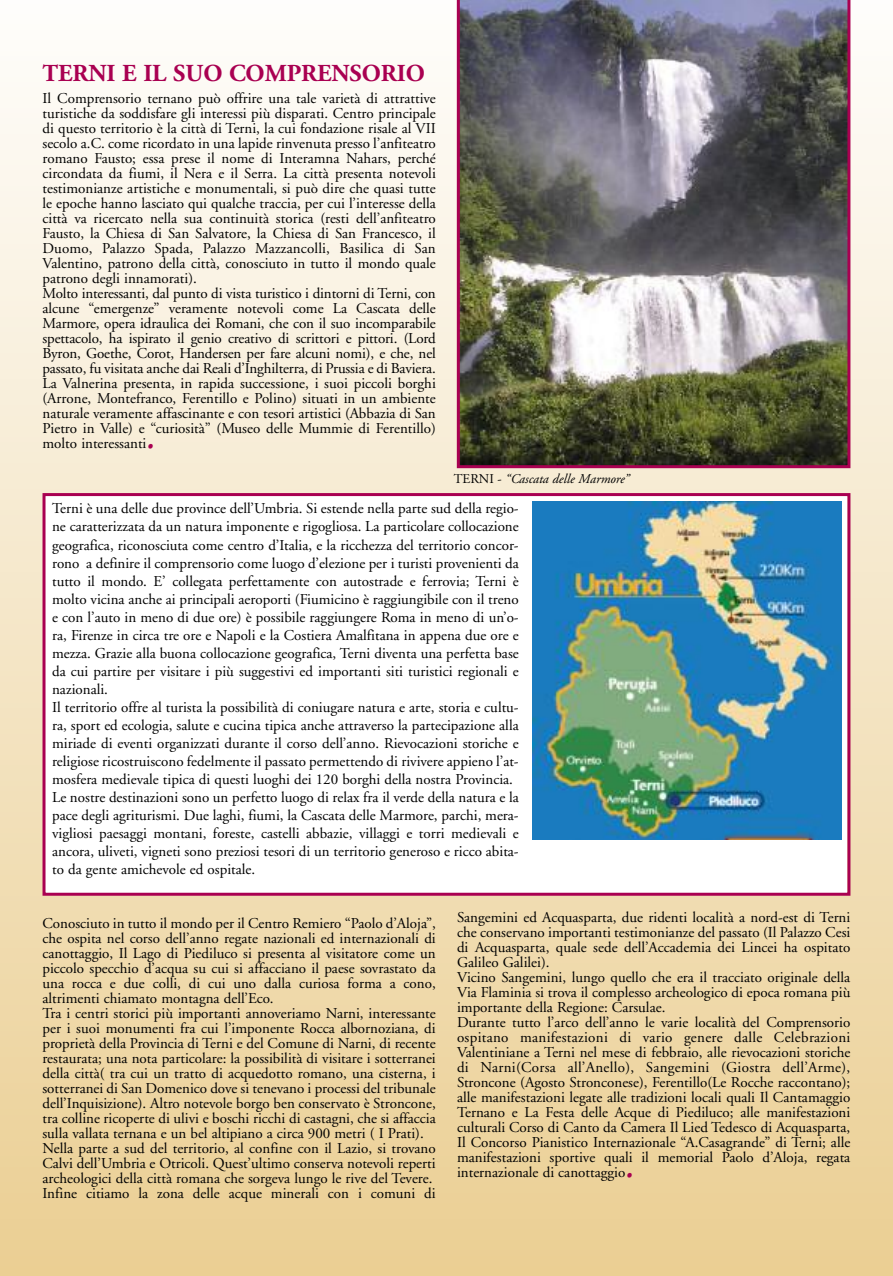
<style>
.page{position:relative;width:893px;height:1276px;background:#fff}
.page>*{position:absolute;margin:0;border:0;box-sizing:border-box;transform-origin:0 0}
.t1{font:italic 43.5px "Adobe Garamond";color:#a90051}
.t2{font:700 24.3px "Adobe Garamond";letter-spacing:-.005em;color:#a90051}
.t3{font:15px/15px "Adobe Garamond";color:#000}
.t4{font:italic 13.35px "Adobe Garamond";color:#000}
.s1{font-style:normal}
</style>
<div class="page">
<div style="left:0;top:0;width:893px;height:1276px;background:linear-gradient(to bottom,#fefcfb,#eacd92)"></div>
<img style="left:457px;top:0;width:393px;height:468px">
<div style="left:46px;top:496px;width:801px;height:396px;background:#fff"></div>
<div style="left:43px;top:493px;width:807px;height:402px;border:3px solid #a90051"></div>
<img style="left:532px;top:502px;width:310px;height:337px">
<h2 class="t2" style="left:43px;top:64px;width:384px">TERNI E IL SUO COMPRENSORIO</h2>
<p class="t3" style="left:43px;top:92px;width:395px">Il Comprensorio ternano può offrire una tale varietà di attrattive turistiche da soddisfare gli interessi più disparati. Centro principale di questo territorio è la città di Terni, la cui fondazione risale al VII secolo a.C. come ricordato in una lapide rinvenuta presso l’anfiteatro romano Fausto; essa prese il nome di Interamna Nahars, perché circondata da fiumi, il Nera e il Serra. La città presenta notevoli testimonianze artistiche e monumentali, si può dire che quasi tutte le epoche hanno lasciato qui qualche traccia, per cui l’interesse della città va ricercato nella sua continuità storica (resti dell’anfiteatro Fausto, la Chiesa di San Salvatore, la Chiesa di San Francesco, il Duomo, Palazzo Spada, Palazzo Mazzancolli, Basilica di San Valentino, patrono della città, conosciuto in tutto il mondo quale patrono degli innamorati).<br>Molto interessanti, dal punto di vista turistico i dintorni di Terni, con alcune “emergenze” veramente notevoli come La Cascata delle Marmore, opera idraulica dei Romani, che con il suo incomparabile spettacolo, ha ispirato il genio creativo di scrittori e pittori. (Lord Byron, Goethe, Corot, Handersen per fare alcuni nomi), e che, nel passato, fu visitata anche dai Reali d’Inghilterra, di Prussia e di Baviera.<br>La Valnerina presenta, in rapida successione, i suoi piccoli borghi (Arrone, Montefranco, Ferentillo e Polino) situati in un ambiente naturale veramente affascinante e con tesori artistici (Abbazia di San Pietro in Valle) e “curiosità” (Museo delle Mummie di Ferentillo) molto interessanti</p>
<h1 class="t1" style="left:146px;top:417px;width:12px">.</h1>
<p class="t4" style="left:454px;top:474px;width:177px"><span class="s1">TERNI -</span> “Cascata delle Marmore”</p>
<p class="t3" style="left:52px;top:501px;width:468px;line-height:18px">Terni è una delle due province dell’Umbria. Si estende nella parte sud della regio&shy;ne caratterizzata da un natura imponente e rigogliosa. La particolare collocazione geografica, riconosciuta come centro d’Italia, e la ricchezza del territorio concor&shy;rono a definire il comprensorio come luogo d’elezione per i turisti provenienti da tutto il mondo. E’ collegata perfettamente con autostrade e ferrovia; Terni è molto vicina anche ai principali aeroporti (Fiumicino è raggiungibile con il treno e con l’auto in meno di due ore) è possibile raggiungere Roma in meno di un’o&shy;ra, Firenze in circa tre ore e Napoli e la Costiera Amalfitana in appena due ore e mezza. Grazie alla buona collocazione geografica, Terni diventa una perfetta base da cui partire per visitare i più suggestivi ed importanti siti turistici regionali e nazionali.<br>Il territorio offre al turista la possibilità di coniugare natura e arte, storia e cultu&shy;ra, sport ed ecologia, salute e cucina tipica anche attraverso la partecipazione alla miriade di eventi organizzati durante il corso dell’anno. Rievocazioni storiche e religiose ricostruiscono fedelmente il passato permettendo di rivivere appieno l’at&shy;mosfera medievale tipica di questi luoghi dei 120 borghi della nostra Provincia.<br>Le nostre destinazioni sono un perfetto luogo di relax fra il verde della natura e la pace degli agriturismi. Due laghi, fiumi, la Cascata delle Marmore, parchi, mera&shy;vigliosi paesaggi montani, foreste, castelli abbazie, villaggi e torri medievali e ancora, uliveti, vigneti sono preziosi tesori di un territorio generoso e ricco abita&shy;to da gente amichevole ed ospitale.</p>
<p class="t3" style="left:42px;top:917px;width:395px">Conosciuto in tutto il mondo per il Centro Remiero “Paolo d’Aloja”, che ospita nel corso dell’anno regate nazionali ed internazionali di canottaggio, Il Lago di Piediluco si presenta al visitatore come un piccolo specchio d’acqua su cui si affacciano il paese sovrastato da una rocca e due colli, di cui uno dalla curiosa forma a cono, altrimenti chiamato montagna dell’Eco.<br>Tra i centri storici più importanti annoveriamo Narni, interessante per i suoi monumenti fra cui l’imponente Rocca albornoziana, di proprietà della Provincia di Terni e del Comune di Narni, di recente restaurata; una nota particolare: la possibilità di visitare i sotterranei della città( tra cui un tratto di acquedotto romano, una cisterna, i sotterranei di San Domenico dove si tenevano i processi del tribunale dell’Inquisizione). Altro notevole borgo ben conservato è Stroncone, tra colline ricoperte di ulivi e boschi ricchi di castagni, che si affaccia sulla vallata ternana e un bel altipiano a circa 900 metri ( I Prati).<br>Nella parte a sud del territorio, al confine con il Lazio, si trovano Calvi dell’Umbria e Otricoli. Quest’ultimo conserva notevoli reperti archeologici della città romana che sorgeva lungo le rive del Tevere.<br>Infine citiamo la zona delle acque minerali con i comuni di</p>
<p class="t3" style="left:457px;top:910px;width:395px">Sangemini ed Acquasparta, due ridenti località a nord-est di Terni che conservano importanti testimonianze del passato (Il Palazzo Cesi di Acquasparta, quale sede dell’Accademia dei Lincei ha ospitato Galileo Galilei).<br>Vicino Sangemini, lungo quello che era il tracciato originale della Via Flaminia si trova il complesso archeologico di epoca romana più importante della Regione: Carsulae.<br>Durante tutto l’arco dell’anno le varie località del Comprensorio ospitano manifestazioni di vario genere dalle Celebrazioni Valentiniane a Terni nel mese di febbraio, alle rievocazioni storiche di Narni(Corsa all’Anello), Sangemini (Giostra dell’Arme), Stroncone (Agosto Stronconese), Ferentillo(Le Rocche raccontano); alle manifestazioni legate alle tradizioni locali quali Il Cantamaggio Ternano e La Festa delle Acque di Piediluco; alle manifestazioni culturali Corso di Canto da Camera Il Lied Tedesco di Acquasparta, Il Concorso Pianistico Internazionale “A.Casagrande” di Terni; alle manifestazioni sportive quali il memorial Paolo d’Aloja, regata internazionale di canottaggio</p>
<h1 class="t1" style="left:625px;top:1145px;width:12px">.</h1>
</div>
